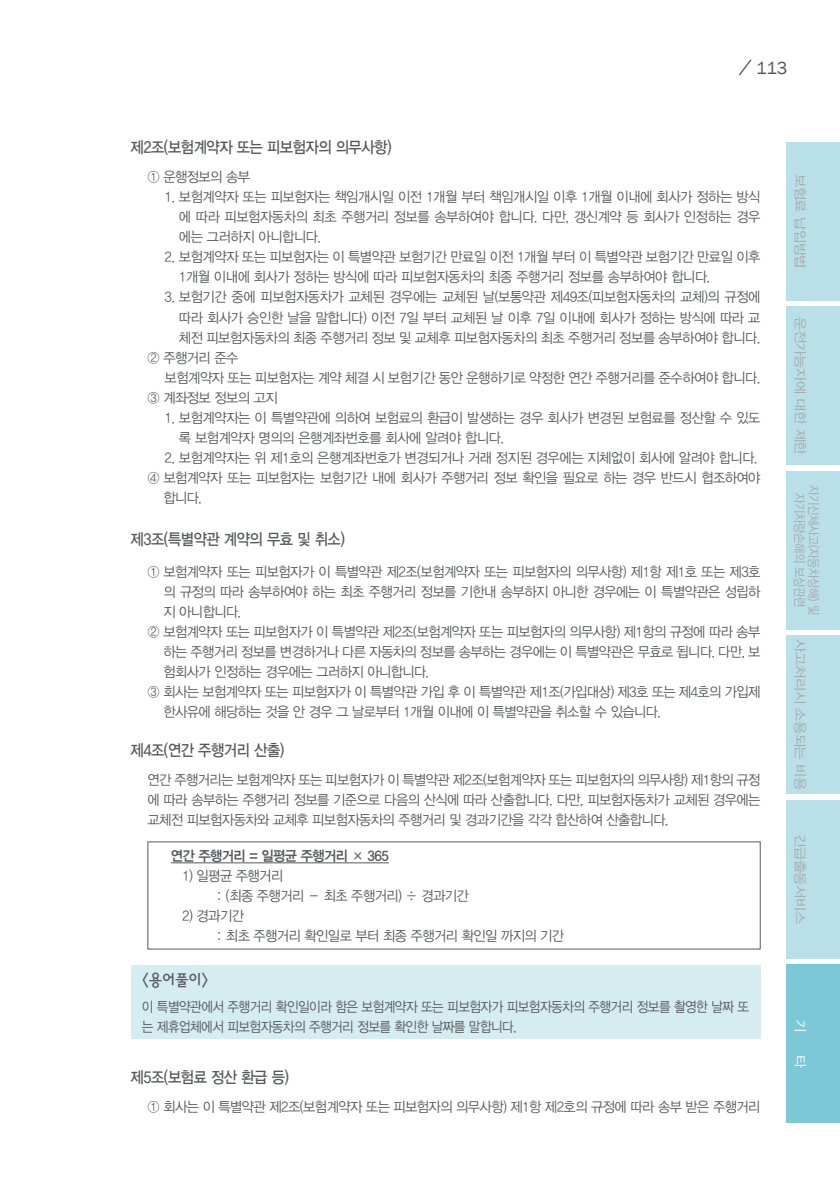
<style>
.page{position:relative;width:840px;height:1191px;background:#fff}
.page>*{position:absolute;margin:0;border:0;box-sizing:border-box;transform-origin:0 0}
.t1{font:18px "Franklin Gothic";color:#57585a}
.제1절{font:16px "YDVYGO Std 33";letter-spacing:-.03em;color:#57585a;scale:.9 1}
.본문{font:16px "YDVYGO Std 23";color:#57585a;scale:.95 1}
.본문-2{font:14px/20px "YDVYGO Std 32";letter-spacing:-.04em;color:#57585a;text-align:justify;scale:.95 1}
.본문_1{font:14px/20px "YDVYGO Std 32";letter-spacing:-.03em;color:#57585a;text-align:justify;scale:.95 1}
.팁{font:14px/20px "YDVYGO Std 32";letter-spacing:-.04em;color:#57585a;scale:.9 1}
.본문-3{font:14px "YDVYGO Std 34";letter-spacing:-.04em;color:#57585a;scale:.95 1}
.t2{font:12.8px "YDVYGO Std 12";letter-spacing:-.03em;color:#a8a9ad;scale:1.12 1}
.t3{font:12.8px/14px "YDVYGO Std 12";letter-spacing:-.03em;color:#a8a9ad;text-align:center;scale:.87 1}
.t4{font:12.8px "YDVYGO Std 12";color:#fff;scale:1.12 1}
</style>
<div class="page">
<div style="left:785px;top:142px;width:54px;height:158px;background:#b9dfe8"></div>
<div style="left:785px;top:306px;width:54px;height:159px;background:#b9dfe8"></div>
<div style="left:785px;top:471px;width:54px;height:158px;background:#b9dfe8"></div>
<div style="left:785px;top:635px;width:54px;height:159px;background:#b9dfe8"></div>
<div style="left:785px;top:799px;width:54px;height:159px;background:#b9dfe8"></div>
<svg style="left:738px;top:60px;width:13px;height:15px"></svg>
<div style="left:785px;top:964px;width:54px;height:159px;background:#7cc8d6"></div>
<hr style="left:171px;top:862px;width:218px;height:1px;background:#57585a">
<div style="left:130px;top:965px;width:630px;height:74px;background:#d5ecf1"></div>
<p class="t1" style="left:755px;top:57px;width:33px">113</p>
<p class="제1절" style="left:130px;top:139px;width:291px">제2조(보험계약자 또는 피보험자의 의무사항)</p>
<p class="본문-2" style="left:147px;top:167px;width:109px">① 운행정보의 송부</p>
<p class="본문_1" style="left:179px;top:187px;width:613px;text-indent:-14px">1. 보험계약자 또는 피보험자는 책임개시일 이전 1개월 부터 책임개시일 이후 1개월 이내에 회사가 정하는 방식 에 따라 피보험자동차의 최초 주행거리 정보를 송부하여야 합니다. 다만, 갱신계약 등 회사가 인정하는 경우 에는 그러하지 아니합니다.</p>
<p class="본문_1" style="left:179px;top:247px;width:613px;text-indent:-14px">2. 보험계약자 또는 피보험자는 이 특별약관 보험기간 만료일 이전 1개월 부터 이 특별약관 보험기간 만료일 이후<br>1개월 이내에 회사가 정하는 방식에 따라 피보험자동차의 최종 주행거리 정보를 송부하여야 합니다.</p>
<p class="본문_1" style="left:179px;top:287px;width:613px;text-indent:-14px">3. 보험기간 중에 피보험자동차가 교체된 경우에는 교체된 날(보통약관 제49조(피보험자동차의 교체)의 규정에 따라 회사가 승인한 날을 말합니다) 이전 7일 부터 교체된 날 이후 7일 이내에 회사가 정하는 방식에 따라 교 체전 피보험자동차의 최종 주행거리 정보 및 교체후 피보험자동차의 최초 주행거리 정보를 송부하여야 합니다.</p>
<p class="본문-2" style="left:147px;top:347px;width:97px">② 주행거리 준수</p>
<p class="본문_1" style="left:164px;top:367px;width:628px">보험계약자 또는 피보험자는 계약 체결 시 보험기간 동안 운행하기로 약정한 연간 주행거리를 준수하여야 합니다.</p>
<p class="본문-2" style="left:147px;top:387px;width:138px">③ 계좌정보 정보의 고지</p>
<p class="본문_1" style="left:179px;top:407px;width:613px;text-indent:-14px">1. 보험계약자는 이 특별약관에 의하여 보험료의 환급이 발생하는 경우 회사가 변경된 보험료를 정산할 수 있도 록 보험계약자 명의의 은행계좌번호를 회사에 알려야 합니다.</p>
<p class="본문_1" style="left:164px;top:447px;width:625px">2. 보험계약자는 위 제1호의 은행계좌번호가 변경되거나 거래 정지된 경우에는 지체없이 회사에 알려야 합니다.</p>
<p class="본문-2" style="left:163px;top:467px;width:629px;text-indent:-16px">④ 보험계약자 또는 피보험자는 보험기간 내에 회사가 주행거리 정보 확인을 필요로 하는 경우 반드시 협조하여야 합니다.</p>
<p class="제1절" style="left:130px;top:531px;width:240px">제3조(특별약관 계약의 무효 및 취소)</p>
<p class="본문-2" style="left:163px;top:562px;width:629px;text-indent:-16px">① 보험계약자 또는 피보험자가 이 특별약관 제2조(보험계약자 또는 피보험자의 의무사항) 제1항 제1호 또는 제3호 의 규정의 따라 송부하여야 하는 최초 주행거리 정보를 기한내 송부하지 아니한 경우에는 이 특별약관은 성립하 지 아니합니다.</p>
<p class="본문-2" style="left:163px;top:622px;width:629px;text-indent:-16px">② 보험계약자 또는 피보험자가 이 특별약관 제2조(보험계약자 또는 피보험자의 의무사항) 제1항의 규정에 따라 송부 하는 주행거리 정보를 변경하거나 다른 자동차의 정보를 송부하는 경우에는 이 특별약관은 무효로 됩니다. 다만, 보 험회사가 인정하는 경우에는 그러하지 아니합니다.</p>
<p class="본문-2" style="left:163px;top:682px;width:629px;text-indent:-16px">③ 회사는 보험계약자 또는 피보험자가 이 특별약관 가입 후 이 특별약관 제1조(가입대상) 제3호 또는 제4호의 가입제 한사유에 해당하는 것을 안 경우 그 날로부터 1개월 이내에 이 특별약관을 취소할 수 있습니다.</p>
<p class="제1절" style="left:130px;top:741px;width:172px">제4조(연간 주행거리 산출)</p>
<p class="본문-2" style="left:147px;top:770px;width:646px">연간 주행거리는 보험계약자 또는 피보험자가 이 특별약관 제2조(보험계약자 또는 피보험자의 의무사항) 제1항의 규정 에 따라 송부하는 주행거리 정보를 기준으로 다음의 산식에 따라 산출합니다. 다만, 피보험자동차가 교체된 경우에는 교체전 피보험자동차와 교체후 피보험자동차의 주행거리 및 경과기간을 각각 합산하여 산출합니다.</p>
<p class="본문-3" style="left:171px;top:848px;width:231px">연간 주행거리 = 일평균 주행거리 × 365</p>
<p class="본문-2" style="left:182px;top:866px;width:108px">1) 일평균 주행거리</p>
<p class="본문-2" style="left:216px;top:886px;width:267px">: (최종 주행거리 － 최초 주행거리) ÷ 경과기간</p>
<p class="본문-2" style="left:182px;top:906px;width:66px">2) 경과기간</p>
<p class="본문-2" style="left:216px;top:926px;width:367px">: 최초 주행거리 확인일로 부터 최종 주행거리 확인일 까지의 기간</p>
<p class="본문" style="left:142px;top:972px;width:72px">&lt;용어풀이&gt;</p>
<p class="팁" style="left:142px;top:996px;width:676px">이 특별약관에서 주행거리 확인일이라 함은 보험계약자 또는 피보험자가 피보험자동차의 주행거리 정보를 촬영한 날짜 또 는 제휴업체에서 피보험자동차의 주행거리 정보를 확인한 날짜를 말합니다.</p>
<p class="제1절" style="left:130px;top:1069px;width:177px">제5조(보험료 정산 환급 등)</p>
<p class="본문-2" style="left:147px;top:1097px;width:646px">① 회사는 이 특별약관 제2조(보험계약자 또는 피보험자의 의무사항) 제1항 제2호의 규정에 따라 송부 받은 주행거리</p>
<p class="t2" style="left:806px;top:174px;width:86px;rotate:90deg">보험료 납입방법</p>
<p class="t2" style="left:806px;top:317px;width:125px;rotate:90deg">운전가능자에 대한 제한</p>
<p class="t3" style="left:819px;top:485px;width:150px;rotate:90deg">자기신체사고(자동차상해) 및 자기차량손해의 보상관련</p>
<p class="t2" style="left:806px;top:639px;width:136px;rotate:90deg">사고처리시 소용되는 비용</p>
<p class="t2" style="left:806px;top:834px;width:82px;rotate:90deg">긴급출동서비스</p>
<p class="t4" style="left:806px;top:1019px;width:13px;rotate:90deg">기</p>
<p class="t4" style="left:806px;top:1054px;width:13px;rotate:90deg">타</p>
</div>
